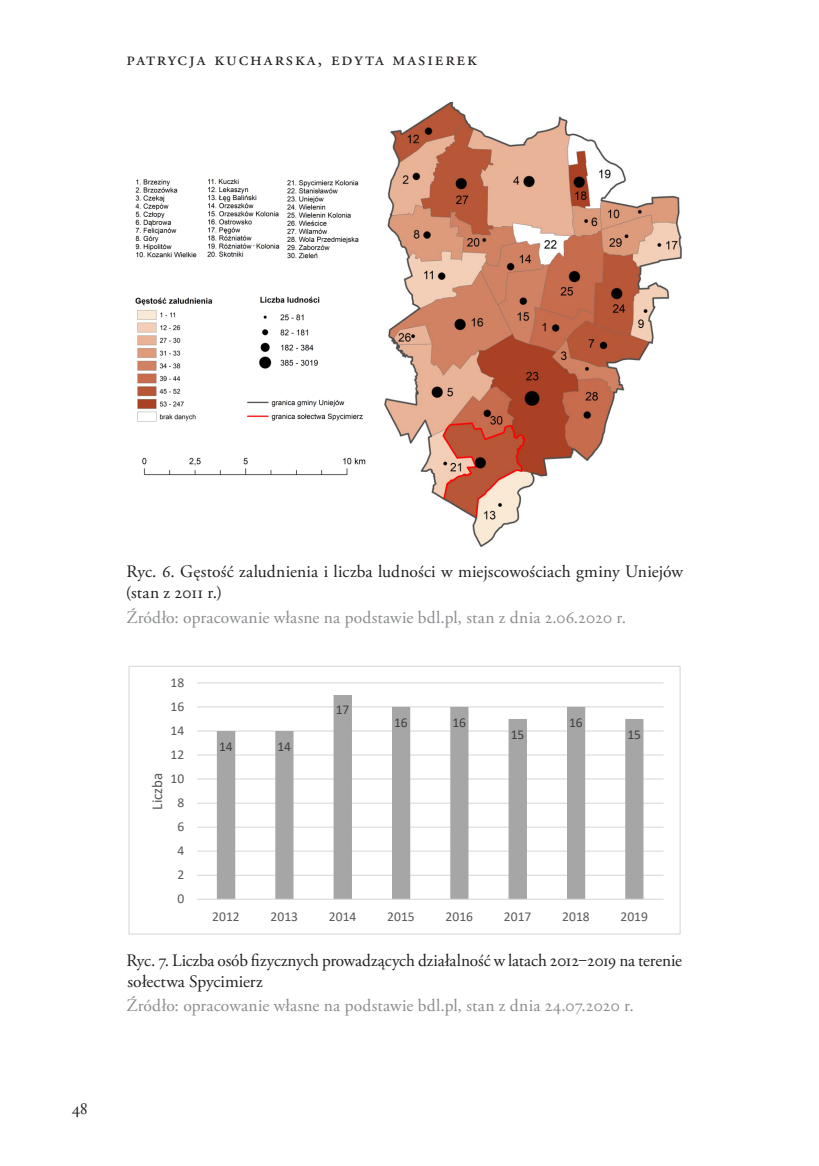
<style>
.page{position:relative;width:819px;height:1166px;background:#fff}
.page>*{position:absolute;margin:0;border:0;box-sizing:border-box;transform-origin:0 0}
.t1{font:19.25px "Adobe Garamond Pro";letter-spacing:.1em;color:#231f20}
.Podpis_grafika{font:17.5px/21px "Adobe Garamond Pro";color:#231f20}
.Podpis_grafika-2{font:17.5px "Adobe Garamond Pro";letter-spacing:.01em;color:#8a8c8f}
.t2{font:15.05px "Calibri";color:#595959}
.t3{font:13.47px "Calibri";color:#595959}
.t4{font:13.47px "Calibri";color:#404040}
</style>
<div class="page">
<img style="left:384px;top:103px;width:298px;height:444px">
<img style="left:135px;top:178px;width:231px;height:298px">
<hr style="left:197px;top:875px;width:466px;height:1px;background:#d9d9d9">
<hr style="left:197px;top:850px;width:466px;height:1px;background:#d9d9d9">
<hr style="left:197px;top:826px;width:466px;height:2px;background:#d9d9d9">
<hr style="left:197px;top:802px;width:466px;height:2px;background:#d9d9d9">
<hr style="left:197px;top:778px;width:466px;height:1px;background:#d9d9d9">
<hr style="left:197px;top:754px;width:466px;height:1px;background:#d9d9d9">
<hr style="left:197px;top:730px;width:466px;height:1px;background:#d9d9d9">
<hr style="left:197px;top:706px;width:466px;height:1px;background:#d9d9d9">
<hr style="left:197px;top:682px;width:466px;height:1px;background:#d9d9d9">
<svg style="left:217px;top:695px;width:426px;height:204px"></svg>
<hr style="left:197px;top:899px;width:466px;height:1px;background:#d9d9d9">
<div style="left:128px;top:666px;width:552px;height:268px;border:1px solid #d9d9d9"></div>
<p class="t1" style="left:126px;top:47px;width:352px">patrycja kucharska, edyta masierek</p>
<p class="Podpis_grafika" style="left:72px;top:1098px;width:17px">48</p>
<p class="Podpis_grafika" style="left:126px;top:561px;width:559px">Ryc. 6. Gęstość zaludnienia i liczba ludności w miejscowościach gminy Uniejów (stan z 2011 r.)</p>
<p class="Podpis_grafika-2" style="left:126px;top:606px;width:501px">Źródło: opracowanie własne na podstawie bdl.pl, stan z dnia 2.06.2020 r.</p>
<p class="t2" style="left:147px;top:810px;width:39px;rotate:-90deg">Liczba</p>
<p class="t3" style="left:171px;top:673px;width:15px">18</p>
<p class="t3" style="left:171px;top:697px;width:15px">16</p>
<p class="t3" style="left:171px;top:721px;width:15px">14</p>
<p class="t3" style="left:171px;top:745px;width:15px">12</p>
<p class="t3" style="left:171px;top:769px;width:15px">10</p>
<p class="t3" style="left:177px;top:793px;width:8px">8</p>
<p class="t3" style="left:177px;top:817px;width:8px">6</p>
<p class="t3" style="left:177px;top:841px;width:8px">4</p>
<p class="t3" style="left:177px;top:865px;width:8px">2</p>
<p class="t3" style="left:177px;top:889px;width:8px">0</p>
<p class="t4" style="left:219px;top:737px;width:15px">14</p>
<p class="t4" style="left:277px;top:737px;width:15px">14</p>
<p class="t4" style="left:336px;top:701px;width:15px">17</p>
<p class="t4" style="left:394px;top:713px;width:15px">16</p>
<p class="t4" style="left:452px;top:713px;width:15px">16</p>
<p class="t4" style="left:510px;top:725px;width:15px">15</p>
<p class="t4" style="left:569px;top:713px;width:15px">16</p>
<p class="t4" style="left:627px;top:725px;width:15px">15</p>
<p class="t3" style="left:212px;top:907px;width:29px">2012</p>
<p class="t3" style="left:270px;top:907px;width:29px">2013</p>
<p class="t3" style="left:329px;top:907px;width:29px">2014</p>
<p class="t3" style="left:387px;top:907px;width:29px">2015</p>
<p class="t3" style="left:445px;top:907px;width:29px">2016</p>
<p class="t3" style="left:504px;top:907px;width:29px">2017</p>
<p class="t3" style="left:562px;top:907px;width:29px">2018</p>
<p class="t3" style="left:620px;top:907px;width:29px">2019</p>
<p class="Podpis_grafika" style="left:126px;top:950px;width:557px">Ryc. 7. Liczba osób fizycznych prowadzących działalność w latach 2012‒2019 na terenie sołectwa Spycimierz</p>
<p class="Podpis_grafika-2" style="left:126px;top:995px;width:509px">Źródło: opracowanie własne na podstawie bdl.pl, stan z dnia 24.07.2020 r.</p>
</div>
